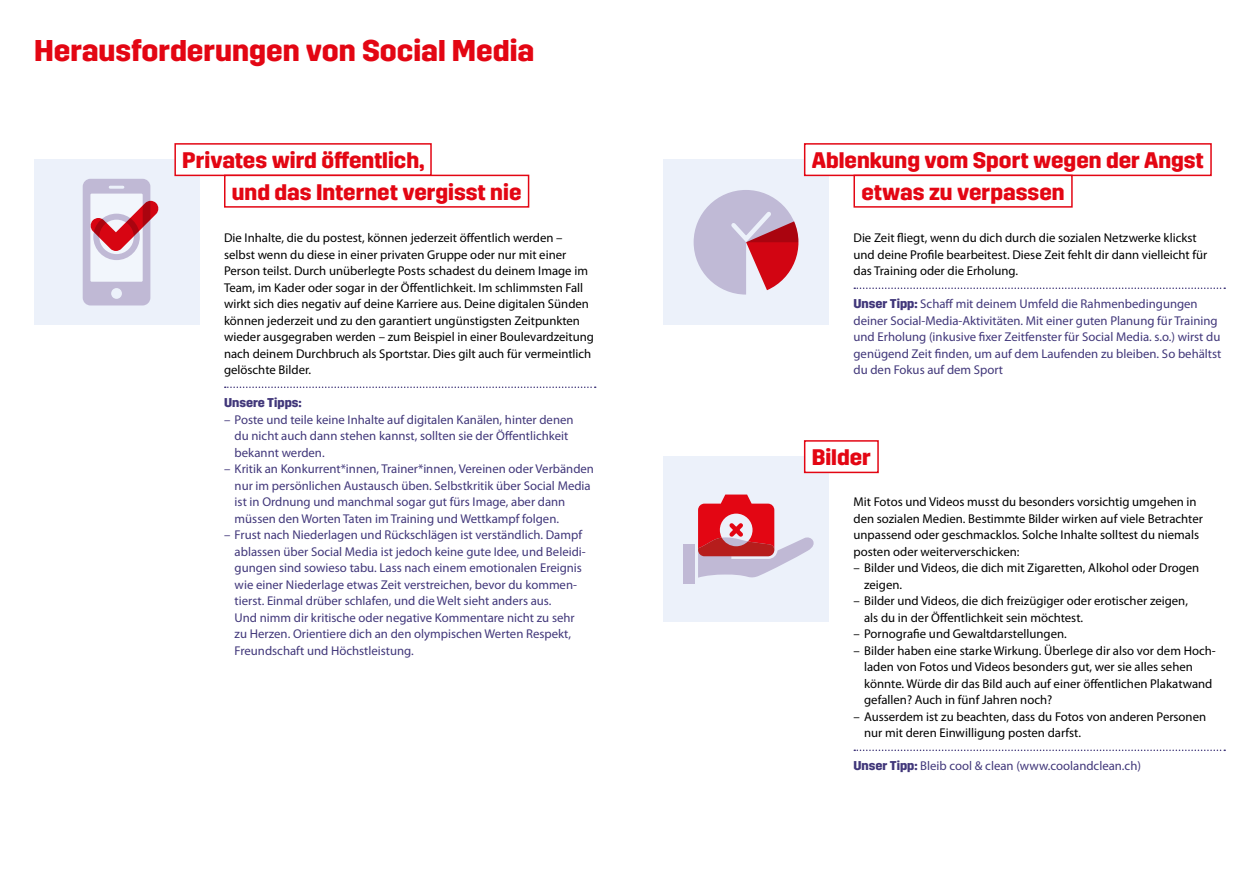
<style>
.page{position:relative;width:1259px;height:893px;background:#fff}
.page>*{position:absolute;margin:0;border:0;box-sizing:border-box;transform-origin:0 0}
.t1{font:700 30px "Trim";color:#e30613}
.t2{font:700 22.5px "Trim";color:#e30613}
.t3{font:12.75px/16.5px "Myriad Pro";color:#000}
.t4{font:12.75px/16.5px "Myriad Pro";color:#41377a}
.t5{font:700 12.75px "Trim";color:#41377a}
.s1{font-family:"Trim";font-weight:700}
</style>
<div class="page">
<svg style="left:225px;top:386px;width:371px;height:2px"></svg>
<div style="left:34px;top:160px;width:165px;height:165px;background:#ecf1fa"></div>
<div style="left:663px;top:160px;width:165px;height:165px;background:#ecf1fa"></div>
<div style="left:663px;top:457px;width:165px;height:165px;background:#ecf1fa"></div>
<div style="left:175px;top:144px;width:256px;height:31px;background:#fff"></div>
<div style="left:174px;top:143px;width:258px;height:33px;border:2px solid #e30613"></div>
<div style="left:804px;top:144px;width:407px;height:31px;background:#fff"></div>
<div style="left:804px;top:143px;width:407px;height:33px;border:2px solid #e30613"></div>
<div style="left:804px;top:441px;width:74px;height:31px;background:#fff"></div>
<div style="left:804px;top:440px;width:75px;height:33px;border:2px solid #e30613"></div>
<div style="left:224px;top:175px;width:305px;height:33px;border:2px solid #e30613"></div>
<div style="left:853px;top:175px;width:219px;height:33px;border:2px solid #e30613"></div>
<svg style="left:854px;top:287px;width:371px;height:2px"></svg>
<svg style="left:854px;top:749px;width:371px;height:2px"></svg>
<div style="left:83px;top:179px;width:67px;height:126px;background:#c0b9d5;border-radius:8px"></div>
<div style="left:90px;top:194px;width:53px;height:88px;background:#f2f6fc"></div>
<div style="left:111px;top:288px;width:11px;height:11px;background:#ecf1fa;border-radius:50%"></div>
<svg style="left:110px;top:186px;width:13px;height:3px"></svg>
<svg style="left:90px;top:201px;width:69px;height:59px"></svg>
<div style="left:693px;top:190px;width:105px;height:105px;background:#c0bad6;border-radius:52px"></div>
<svg style="left:731px;top:209px;width:68px;height:81px"></svg>
<div style="left:683px;top:544px;width:12px;height:40px;background:#c0b9d5"></div>
<svg style="left:698px;top:495px;width:116px;height:83px"></svg>
<h1 class="t1" style="left:34px;top:33px;width:502px">Herausforderungen von Social Media</h1>
<h2 class="t2" style="left:182px;top:147px;width:244px">Privates wird öffentlich,</h2>
<h2 class="t2" style="left:812px;top:147px;width:393px">Ablenkung vom Sport wegen der Angst</h2>
<h2 class="t2" style="left:232px;top:179px;width:291px">und das Internet vergisst nie</h2>
<h2 class="t2" style="left:861px;top:179px;width:205px">etwas zu verpassen</h2>
<p class="t3" style="left:853px;top:230px;width:355px">Die Zeit fliegt, wenn du dich durch die sozialen Netzwerke klickst und deine Profile bearbeitest. Diese Zeit fehlt dir dann vielleicht für das Training oder die Erholung.</p>
<p class="t4" style="left:853px;top:296px;width:369px"><span class="s1">Unser Tipp:</span> Schaff mit deinem Umfeld die Rahmenbedingungen deiner Social-Media-Aktivitäten. Mit einer guten Planung für Training und Erholung (inkusive fixer Zeitfenster für Social Media. s.o.) wirst du genügend Zeit finden, um auf dem Laufenden zu bleiben. So behältst du den Fokus auf dem Sport</p>
<p class="t3" style="left:224px;top:230px;width:371px">Die Inhalte, die du postest, können jederzeit öffentlich werden – selbst wenn du diese in einer privaten Gruppe oder nur mit einer Person teilst. Durch unüberlegte Posts schadest du deinem Image im Team, im Kader oder sogar in der Öffentlichkeit. Im schlimmsten Fall wirkt sich dies negativ auf deine Karriere aus. Deine digitalen Sünden können jederzeit und zu den garantiert ungünstigsten Zeitpunkten wieder ausgegraben werden – zum Beispiel in einer Boulevardzeitung nach deinem Durchbruch als Sportstar. Dies gilt auch für vermeintlich gelöschte Bilder.</p>
<p class="t5" style="left:224px;top:395px;width:79px">Unsere Tipps:</p>
<p class="t4" style="left:235px;top:411px;width:340px;text-indent:-11px">– Poste und teile keine Inhalte auf digitalen Kanälen, hinter denen du nicht auch dann stehen kannst, sollten sie der Öffentlichkeit bekannt werden.</p>
<p class="t4" style="left:235px;top:461px;width:361px;text-indent:-11px">– Kritik an Konkurrent*innen, Trainer*innen, Vereinen oder Verbänden nur im persönlichen Austausch üben. Selbstkritik über Social Media ist in Ordnung und manchmal sogar gut fürs Image, aber dann müssen den Worten Taten im Training und Wettkampf folgen.</p>
<p class="t4" style="left:235px;top:527px;width:353px;text-indent:-11px">– Frust nach Niederlagen und Rückschlägen ist verständlich. Dampf ablassen über Social Media ist jedoch keine gute Idee, und Beleidi&shy;gungen sind sowieso tabu. Lass nach einem emotionalen Ereignis wie einer Niederlage etwas Zeit verstreichen, bevor du kommen&shy;tierst. Einmal drüber schlafen, und die Welt sieht anders aus.<br>Und nimm dir kritische oder negative Kommentare nicht zu sehr zu Herzen. Orientiere dich an den olympischen Werten Respekt, Freundschaft und Höchstleistung.</p>
<h2 class="t2" style="left:812px;top:444px;width:61px">Bilder</h2>
<p class="t3" style="left:853px;top:494px;width:351px">Mit Fotos und Videos musst du besonders vorsichtig umgehen in den sozialen Medien. Bestimmte Bilder wirken auf viele Betrachter unpassend oder geschmacklos. Solche Inhalte solltest du niemals posten oder weiterverschicken:</p>
<p class="t3" style="left:864px;top:560px;width:337px;text-indent:-11px">– Bilder und Videos, die dich mit Zigaretten, Alkohol oder Drogen zeigen.</p>
<p class="t3" style="left:864px;top:593px;width:325px;text-indent:-11px">– Bilder und Videos, die dich freizügiger oder erotischer zeigen, als du in der Öffentlichkeit sein möchtest.</p>
<p class="t3" style="left:853px;top:626px;width:215px">– Pornografie und Gewaltdarstellungen.</p>
<p class="t3" style="left:864px;top:642px;width:353px;text-indent:-11px">– Bilder haben eine starke Wirkung. Überlege dir also vor dem Hoch&shy;laden von Fotos und Videos besonders gut, wer sie alles sehen könnte. Würde dir das Bild auch auf einer öffentlichen Plakatwand gefallen? Auch in fünf Jahren noch?</p>
<p class="t3" style="left:864px;top:708px;width:343px;text-indent:-11px">– Ausserdem ist zu beachten, dass du Fotos von anderen Personen nur mit deren Einwilligung posten darfst.</p>
<p class="t4" style="left:853px;top:758px;width:289px"><span class="s1">Unser Tipp:</span> Bleib cool &amp; clean (www.coolandclean.ch)</p>
</div>
